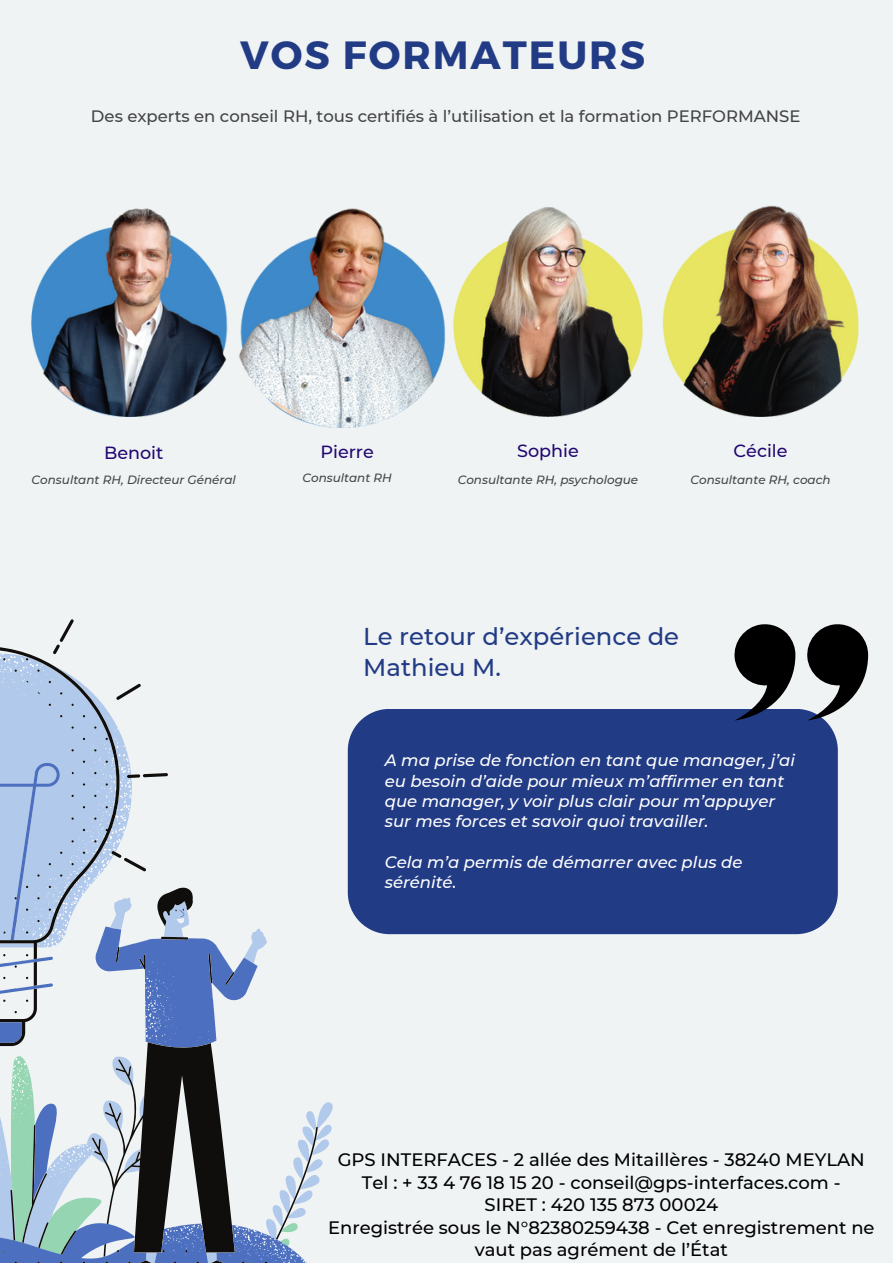
<style>
.page{position:relative;width:893px;height:1264px;background:#fff}
.page>*{position:absolute;margin:0;border:0;box-sizing:border-box;transform-origin:0 0}
.t1{font:700 39.3px "Montserrat";letter-spacing:.05em;color:#223b85}
.t2{font:500 24.3px "Montserrat";color:#223b85}
.t3{font:500 18px/22.5px "Montserrat";color:#000;text-align:center}
.t4{font:500 17.55px "Montserrat";color:#230871}
.t5{font:italic 500 16.5px/20.2px "Montserrat";color:#fff}
.t6{font:500 16.5px "Montserrat";color:#444}
.t7{font:italic 500 12px "Montserrat";color:#444}
</style>
<div class="page">
<div style="left:0;top:0;width:892px;height:1262px;background:#eff3f4"></div>
<svg style="left:0;top:619px;width:348px;height:643px"></svg>
<div style="left:348px;top:709px;width:489px;height:225px;background:#223b85"></div>
<svg style="left:733px;top:624px;width:62px;height:96px"></svg>
<svg style="left:805px;top:624px;width:63px;height:96px"></svg>
<img style="left:453px;top:207px;width:190px;height:209px">
<img style="left:662px;top:205px;width:197px;height:211px">
<img style="left:31px;top:208px;width:197px;height:208px">
<img style="left:239px;top:208px;width:207px;height:219px">
<p class="t1" style="left:240px;top:30px;width:406px">VOS FORMATEURS</p>
<p class="t6" style="left:91px;top:105px;width:711px">Des experts en conseil RH, tous certifiés à l’utilisation et la formation PERFORMANSE</p>
<p class="t4" style="left:104px;top:442px;width:61px">Benoit</p>
<p class="t4" style="left:517px;top:440px;width:63px">Sophie</p>
<p class="t4" style="left:733px;top:440px;width:56px">Cécile</p>
<p class="t7" style="left:302px;top:470px;width:91px">Consultant RH</p>
<p class="t7" style="left:690px;top:472px;width:142px">Consultante RH, coach</p>
<p class="t4" style="left:320px;top:441px;width:55px">Pierre</p>
<p class="t7" style="left:32px;top:472px;width:206px">Consultant RH, Directeur Général</p>
<p class="t7" style="left:457px;top:472px;width:182px">Consultante RH, psychologue</p>
<p class="t2" style="left:363px;top:622px;width:317px">Le retour d’expérience de</p>
<p class="t2" style="left:363px;top:652px;width:139px">Mathieu M.</p>
<p class="t5" style="left:385px;top:750px;width:411px">A ma prise de fonction en tant que manager, j’ai eu besoin d’aide pour mieux m’affirmer en tant que manager, y voir plus clair pour m’appuyer sur mes forces et savoir quoi travailler.</p>
<p class="t5" style="left:385px;top:851px;width:359px">Cela m’a permis de démarrer avec plus de sérénité.</p>
<p class="t3" style="left:338px;top:1148px;width:528px">GPS INTERFACES - 2 allée des Mitaillères - 38240 MEYLAN</p>
<p class="t3" style="left:362px;top:1171px;width:480px">Tel : + 33 4 76 18 15 20 - conseil@gps-interfaces.com -</p>
<p class="t3" style="left:484px;top:1193px;width:235px">SIRET : 420 135 873 00024</p>
<p class="t3" style="left:328px;top:1215px;width:548px">Enregistrée sous le N°82380259438 - Cet enregistrement ne vaut pas agrément de l’État</p>
</div>
